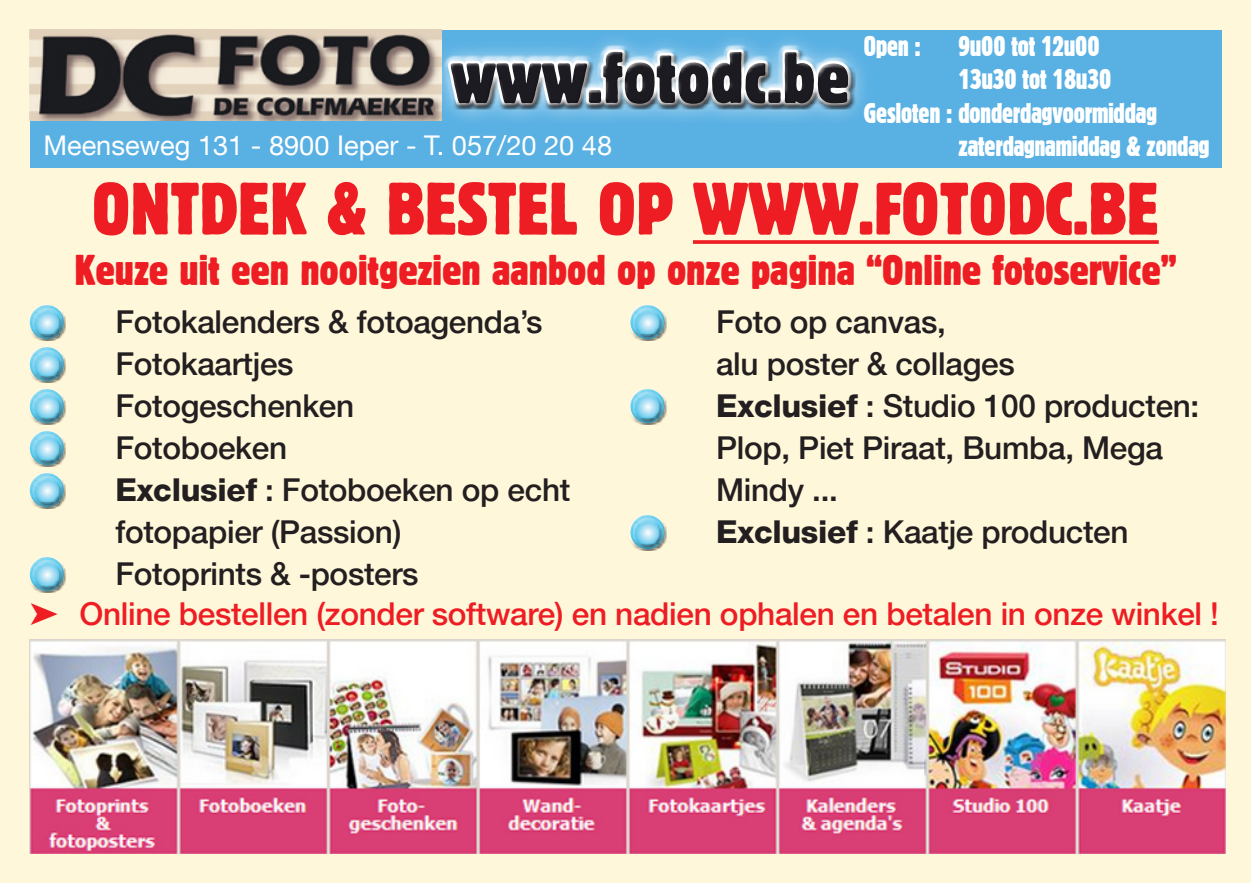
<style>
.page{position:relative;width:1251px;height:883px;background:#fff}
.page>*{position:absolute;margin:0;border:0;box-sizing:border-box;transform-origin:0 0}
.t1{font:73.5px "Adlon Sans Con BSK Medium";color:#ee1d23}
.t2{font:72.1px "Adlon Sans Con BSK Medium";color:#1c1b21}
.t3{font:42px "Adlon Sans Con BSK Medium";color:#ee1d23}
.t4{font:500 31.5px/42px "Helvetica Neue";letter-spacing:-.01em;color:#231f20}
.t5{font:500 31.5px "Helvetica Neue";letter-spacing:-.01em;color:#ee1d23}
.t6{font:28px "Adlon Sans Ext Con BSK Medium";color:#fff}
.t7{font:27.3px "Helvetica Neue LT Com";color:#fff}
.s1{font-weight:800}
</style>
<div class="page">
<div style="left:0;top:0;width:1250px;height:883px;background:#fef7da"></div>
<svg style="left:693px;top:240px;width:465px;height:4px;background:#ef2e31"></svg>
<div style="left:28px;top:303px;width:38px;height:28px;background:#fff;opacity:.75"></div>
<div style="left:28px;top:311px;width:38px;height:30px;background:#231f20;opacity:.75"></div>
<div style="left:32px;top:307px;width:30px;height:22px;background:#fff;opacity:.75"></div>
<div style="left:32px;top:314px;width:30px;height:24px;background:#231f20;opacity:.75"></div>
<div style="left:28px;top:345px;width:38px;height:28px;background:#fff;opacity:.75"></div>
<div style="left:28px;top:353px;width:38px;height:30px;background:#231f20;opacity:.75"></div>
<div style="left:32px;top:349px;width:30px;height:22px;background:#fff;opacity:.75"></div>
<div style="left:32px;top:356px;width:30px;height:24px;background:#231f20;opacity:.75"></div>
<div style="left:28px;top:387px;width:38px;height:28px;background:#fff;opacity:.75"></div>
<div style="left:28px;top:395px;width:38px;height:30px;background:#231f20;opacity:.75"></div>
<div style="left:32px;top:391px;width:30px;height:22px;background:#fff;opacity:.75"></div>
<div style="left:32px;top:398px;width:30px;height:24px;background:#231f20;opacity:.75"></div>
<div style="left:28px;top:429px;width:38px;height:28px;background:#fff;opacity:.75"></div>
<div style="left:28px;top:437px;width:38px;height:30px;background:#231f20;opacity:.75"></div>
<div style="left:32px;top:433px;width:30px;height:22px;background:#fff;opacity:.75"></div>
<div style="left:32px;top:440px;width:30px;height:24px;background:#231f20;opacity:.75"></div>
<div style="left:28px;top:471px;width:38px;height:28px;background:#fff;opacity:.75"></div>
<div style="left:28px;top:479px;width:38px;height:30px;background:#231f20;opacity:.75"></div>
<div style="left:32px;top:475px;width:30px;height:22px;background:#fff;opacity:.75"></div>
<div style="left:32px;top:482px;width:30px;height:24px;background:#231f20;opacity:.75"></div>
<div style="left:28px;top:555px;width:38px;height:28px;background:#fff;opacity:.75"></div>
<div style="left:28px;top:563px;width:38px;height:30px;background:#231f20;opacity:.75"></div>
<div style="left:32px;top:559px;width:30px;height:22px;background:#fff;opacity:.75"></div>
<div style="left:32px;top:566px;width:30px;height:24px;background:#231f20;opacity:.75"></div>
<div style="left:30px;top:30px;width:1190px;height:137px;background:#58b0e3"></div>
<img style="left:30px;top:30px;width:394px;height:91px">
<div style="left:424px;top:26px;width:446px;height:101px;background:#fff;opacity:.75"></div>
<svg style="left:445px;top:26px;width:410px;height:101px"></svg>
<div style="left:443px;top:44px;width:410px;height:60px;background:#fff;opacity:.75"></div>
<div style="left:448px;top:49px;width:407px;height:62px;background:#231f20;opacity:.75"></div>
<div style="left:629px;top:303px;width:37px;height:28px;background:#fff;opacity:.75"></div>
<div style="left:629px;top:311px;width:37px;height:30px;background:#231f20;opacity:.75"></div>
<div style="left:632px;top:307px;width:31px;height:22px;background:#fff;opacity:.75"></div>
<div style="left:632px;top:314px;width:31px;height:24px;background:#231f20;opacity:.75"></div>
<div style="left:629px;top:387px;width:37px;height:28px;background:#fff;opacity:.75"></div>
<div style="left:629px;top:395px;width:37px;height:30px;background:#231f20;opacity:.75"></div>
<div style="left:632px;top:391px;width:31px;height:22px;background:#fff;opacity:.75"></div>
<div style="left:632px;top:398px;width:31px;height:24px;background:#231f20;opacity:.75"></div>
<div style="left:629px;top:513px;width:37px;height:28px;background:#fff;opacity:.75"></div>
<div style="left:629px;top:521px;width:37px;height:30px;background:#231f20;opacity:.75"></div>
<div style="left:632px;top:517px;width:31px;height:22px;background:#fff;opacity:.75"></div>
<div style="left:632px;top:524px;width:31px;height:24px;background:#231f20;opacity:.75"></div>
<img style="left:30px;top:639px;width:1195px;height:214px">
<h2 class="t2" style="left:450px;top:36px;width:400px">www.fotodc.be</h2>
<p class="t7" style="left:43px;top:129px;width:570px">Meenseweg 131 - 8900 Ieper - T. 057/20 20 48</p>
<p class="t6" style="left:863px;top:30px;width:58px">Open :</p>
<p class="t6" style="left:958px;top:30px;width:143px">9u00 tot 12u00</p>
<p class="t6" style="left:958px;top:63px;width:154px">13u30 tot 18u30</p>
<p class="t6" style="left:863px;top:97px;width:294px">Gesloten : donderdagvoormiddag</p>
<p class="t6" style="left:958px;top:131px;width:252px">zaterdagnamiddag &amp; zondag</p>
<p class="t1" style="left:92px;top:166px;width:1067px">ontdek &amp; bestel op www.fotodc.be</p>
<p class="t3" style="left:74px;top:246px;width:1103px">Keuze uit een nooitgezien aanbod op onze pagina “Online fotoservice”</p>
<p class="t4" style="left:115px;top:301px;width:428px">Fotokalenders &amp; fotoagenda’s</p>
<p class="t4" style="left:115px;top:343px;width:180px">Fotokaartjes</p>
<p class="t4" style="left:115px;top:385px;width:240px">Fotogeschenken</p>
<p class="t4" style="left:115px;top:427px;width:173px">Fotoboeken</p>
<p class="t4" style="left:115px;top:469px;width:456px"><span class="s1">Exclusief</span> : Fotoboeken op echt fotopapier (Passion)</p>
<p class="t4" style="left:115px;top:553px;width:304px">Fotoprints &amp; -posters</p>
<p class="t4" style="left:716px;top:301px;width:300px">Foto op canvas,<br>alu poster &amp; collages</p>
<p class="t4" style="left:716px;top:385px;width:484px"><span class="s1">Exclusief</span> : Studio 100 producten:<br>Plop, Piet Piraat, Bumba, Mega<br>Mindy ...</p>
<p class="t4" style="left:716px;top:511px;width:414px"><span class="s1">Exclusief</span> : Kaatje producten</p>
<p class="t5" style="left:79px;top:595px;width:1140px">Online bestellen (zonder software) en nadien ophalen en betalen in onze winkel !</p>
</div>
